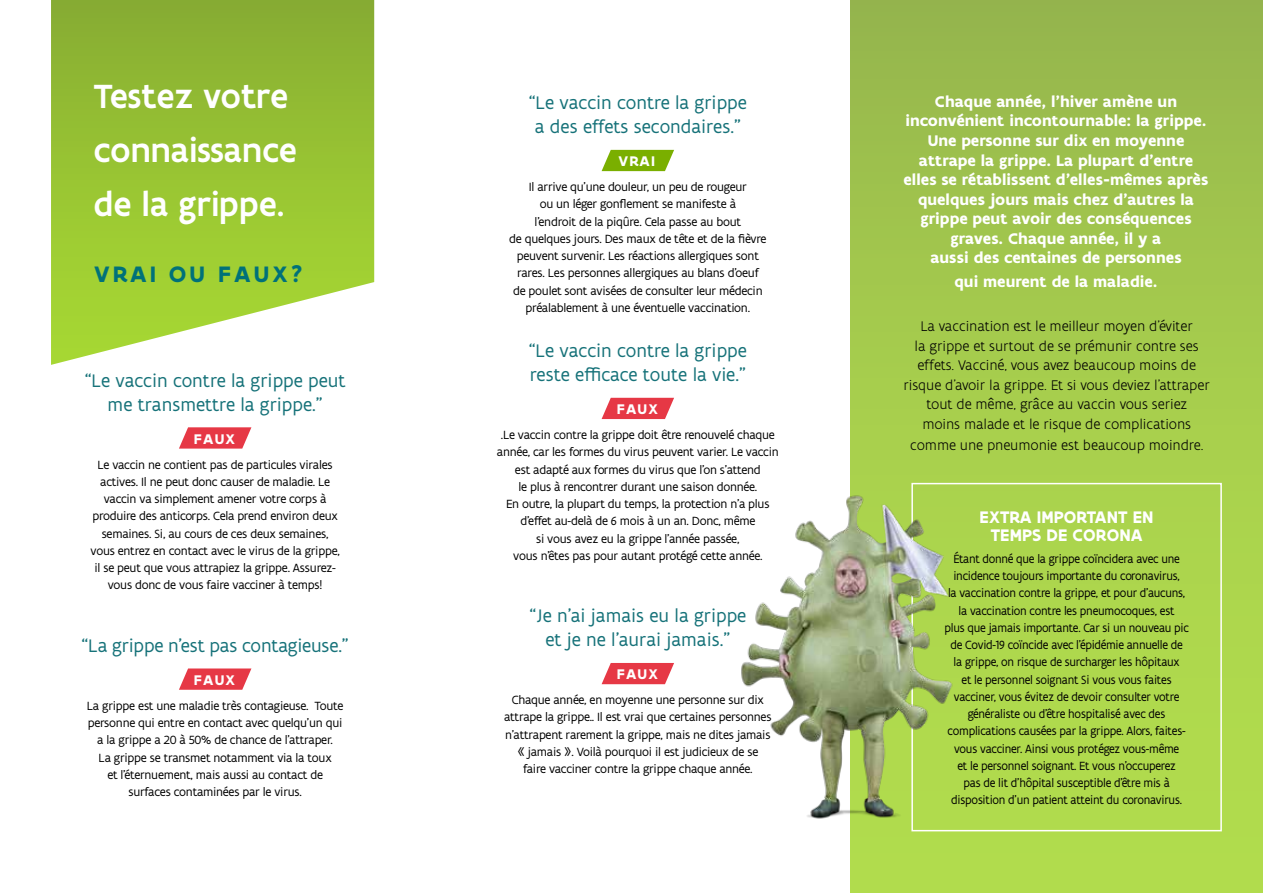
<style>
.page{position:relative;width:1263px;height:893px;background:#fff}
.page>*{position:absolute;margin:0;border:0;box-sizing:border-box;transform-origin:0 0}
.t1{font:500 36px/54px "Flanders Art Sans";color:#fff}
.t2{font:700 24px "Flanders Art Sans";letter-spacing:.125em;color:#007179}
.t3{font:19.5px/24px "Flanders Art Sans";color:#167279;text-align:center}
.t4{font:700 18px/18px "Flanders Art Sans";letter-spacing:.005em;color:#fff;text-align:center;scale:.95 1}
.t5{font:700 16.5px/19.5px "Flanders Art Sans";color:#fff;text-align:center}
.t6{font:300 15px/19.5px "Flanders Art Sans";letter-spacing:-.01em;color:#000;text-align:center}
.t7{font:700 15px "Flanders Art Sans";letter-spacing:.075em;color:#fff}
.t8{font:12.75px/17.2px "Flanders Art Sans";letter-spacing:-.02em;color:#000;text-align:center}
.t9{font:12.75px/17.2px "Flanders Art Sans";letter-spacing:-.02em;color:#000;text-align:center;scale:.95 1}
</style>
<div class="page">
<div style="left:850px;top:0;width:413px;height:893px;background:linear-gradient(to bottom,#98b94d,#b5e24d)"></div>
<svg style="left:51px;top:0;width:323px;height:365px;background:#a2c849"></svg>
<svg style="left:179px;top:427px;width:72px;height:22px;background:#e95560"></svg>
<svg style="left:179px;top:668px;width:72px;height:22px;background:#e95560"></svg>
<svg style="left:602px;top:150px;width:72px;height:21px;background:#89b81e"></svg>
<svg style="left:602px;top:398px;width:72px;height:21px;background:#e84f5b"></svg>
<svg style="left:602px;top:663px;width:72px;height:21px;background:#e84f5b"></svg>
<div style="left:911px;top:483px;width:311px;height:348px;border:2px solid #fff"></div>
<img style="left:741px;top:466px;width:250px;height:382px">
<h1 class="t1" style="left:94px;top:69px;width:205px">Testez votre connaissance de la grippe.</h1>
<h3 class="t3" style="left:529px;top:90px;width:220px">“Le vaccin contre la grippe a des effets secondaires.”</h3>
<p class="t7" style="left:618px;top:152px;width:38px">VRAI</p>
<p class="t8" style="left:509px;top:178px;width:259px">Il arrive qu’une douleur, un peu de rougeur<br>ou un léger gonflement se manifeste à<br>l’endroit de la piqûre. Cela passe au bout<br>de quelques jours. Des maux de tête et de la fièvre peuvent survenir. Les réactions allergiques sont rares. Les personnes allergiques au blans d’oeuf de poulet sont avisées de consulter leur médecin préalablement à une éventuelle vaccination.</p>
<h3 class="t3" style="left:529px;top:338px;width:220px;text-align:left">“Le vaccin contre la grippe reste efficace toute la vie.”</h3>
<p class="t7" style="left:617px;top:400px;width:43px">FAUX</p>
<p class="t8" style="left:497px;top:426px;width:283px">.Le vaccin contre la grippe doit être renouvelé chaque année, car les formes du virus peuvent varier. Le vaccin est adapté aux formes du virus que l’on s’attend<br>le plus à rencontrer durant une saison donnée.<br>En outre, la plupart du temps, la protection n’a plus d’effet au-delà de 6 mois à un an. Donc, même<br>si vous avez eu la grippe l’année passée,<br>vous n’êtes pas pour autant protégé cette année.</p>
<h2 class="t2" style="left:94px;top:259px;width:210px">VRAI OU FAUX?</h2>
<h3 class="t3" style="left:85px;top:368px;width:262px">“Le vaccin contre la grippe peut me transmettre la grippe.”</h3>
<p class="t7" style="left:194px;top:429px;width:43px">FAUX</p>
<p class="t8" style="left:90px;top:456px;width:251px">Le vaccin ne contient pas de particules virales actives. Il ne peut donc causer de maladie. Le vaccin va simplement amener votre corps à produire des anticorps. Cela prend environ deux semaines. Si, au cours de ces deux semaines, vous entrez en contact avec le virus de la grippe, il se peut que vous attrapiez la grippe. Assurez&shy;vous donc de vous faire vacciner à temps!</p>
<h3 class="t3" style="left:82px;top:633px;width:269px">“La grippe n’est pas contagieuse.”</h3>
<p class="t7" style="left:194px;top:670px;width:43px">FAUX</p>
<p class="t8" style="left:87px;top:697px;width:258px">La grippe est une maladie très contagieuse. Toute personne qui entre en contact avec quelqu’un qui a la grippe a 20 à 50% de chance de l’attraper.<br>La grippe se transmet notamment via la toux<br>et l’éternuement, mais aussi au contact de surfaces contaminées par le virus.</p>
<h3 class="t3" style="left:529px;top:604px;width:218px">“Je n’ai jamais eu la grippe et je ne l’aurai jamais.”</h3>
<p class="t7" style="left:617px;top:665px;width:43px">FAUX</p>
<p class="t8" style="left:504px;top:691px;width:269px">Chaque année, en moyenne une personne sur dix attrape la grippe.. Il est vrai que certaines personnes n’attrapent rarement la grippe, mais ne dites jamais « jamais ». Voilà pourquoi il est judicieux de se<br>faire vacciner contre la grippe chaque année.</p>
<p class="t5" style="left:903px;top:92px;width:306px">Chaque année, l’hiver amène un inconvénient incontournable: la grippe.<br>Une personne sur dix en moyenne attrape la grippe. La plupart d’entre elles se rétablissent d’elles-mêmes après quelques jours mais chez d’autres la grippe peut avoir des conséquences graves. Chaque année, il y a<br>aussi des centaines de personnes</p>
<p class="t5" style="left:954px;top:272px;width:205px">qui meurent de la maladie.</p>
<p class="t6" style="left:903px;top:316px;width:308px">La vaccination est le meilleur moyen d’éviter<br>la grippe et surtout de se prémunir contre ses effets. Vacciné, vous avez beaucoup moins de risque d’avoir la grippe. Et si vous deviez l’attraper tout de même, grâce au vaccin vous seriez<br>moins malade et le risque de complications</p>
<p class="t6" style="left:910px;top:435px;width:295px">comme une pneumonie est beaucoup moindre.</p>
<h3 class="t4" style="left:980px;top:509px;width:185px">EXTRA IMPORTANT EN<br>TEMPS DE CORONA</h3>
<p class="t9" style="left:944px;top:550px;width:259px">Étant donné que la grippe coïncidera avec une incidence toujours importante du coronavirus,<br>la vaccination contre la grippe, et pour d’aucuns, la vaccination contre les pneumocoques, est<br>plus que jamais importante. Car si un nouveau pic de Covid-19 coïncide avec l’épidémie annuelle de<br>la grippe, on risque de surcharger les hôpitaux<br>et le personnel soignant Si vous vous faites vacciner, vous évitez de devoir consulter votre généraliste ou d’être hospitalisé avec des complications causées par la grippe. Alors, faites&shy;vous vacciner. Ainsi vous protégez vous-même<br>et le personnel soignant. Et vous n’occuperez<br>pas de lit d’hôpital susceptible d’être mis à disposition d’un patient atteint du coronavirus.</p>
</div>
